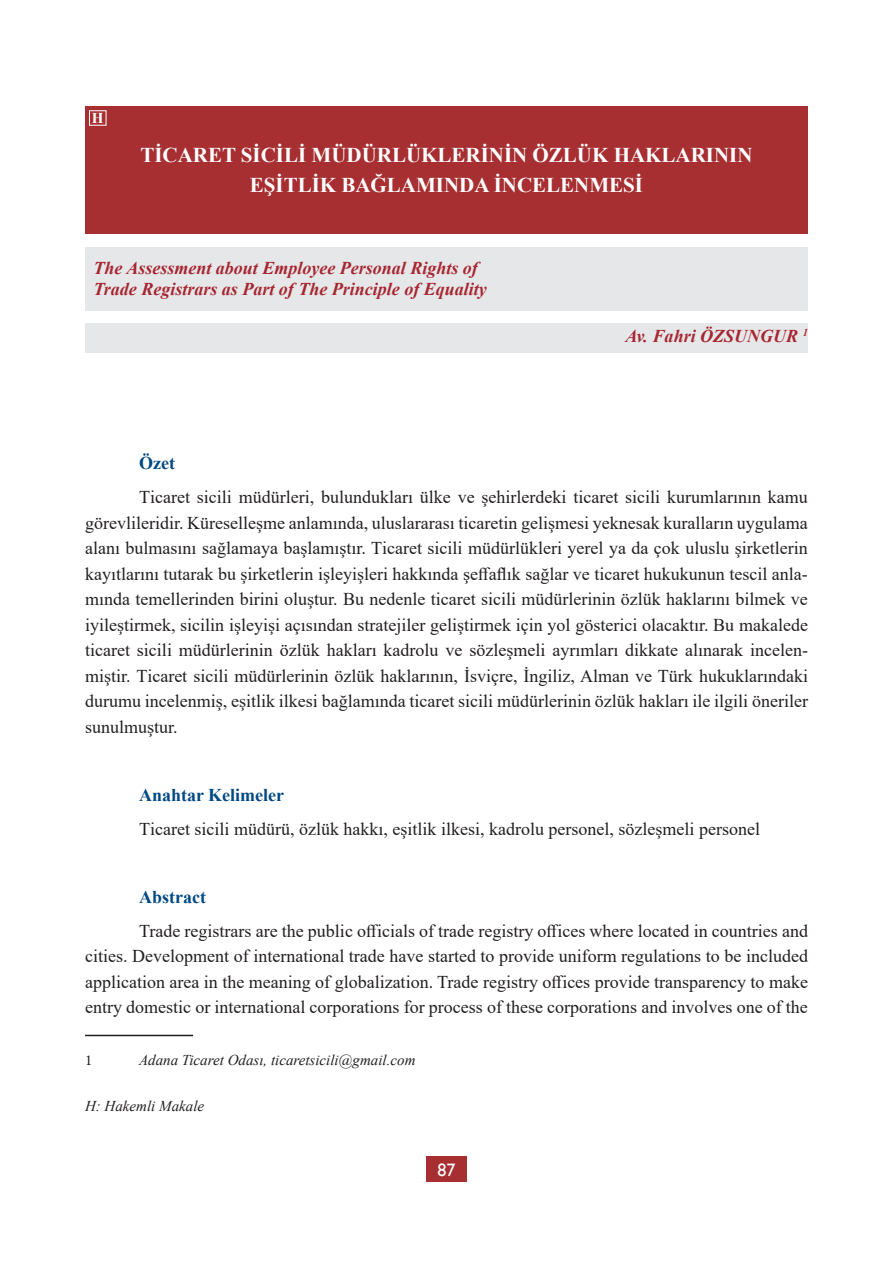
<style>
.page{position:relative;width:893px;height:1263px;background:#fff}
.page>*{position:absolute;margin:0;border:0;box-sizing:border-box;transform-origin:0 0}
.t1{font:700 21px/30px "Times New Roman";color:#fff;text-align:center}
.t2{font:18px/25.5px "Times New Roman";color:#231f20;text-align:justify}
.t3{font:italic 700 18px/21.6px "Times New Roman";color:#a72631}
.t4{font:700 18px "Times New Roman";color:#014984}
.t5{font:18px "Gill Sans";color:#fff}
.t6{font:italic 15px "Times New Roman";color:#231f20}
.t7{font:700 15px "Times New Roman";color:#fff}
.t8{font:15px "Minion Pro";color:#231f20}
</style>
<div class="page">
<div style="left:85px;top:323px;width:723px;height:30px;background:#e6e7e9"></div>
<div style="left:85px;top:106px;width:723px;height:128px;background:#a72f32"></div>
<div style="left:426px;top:1157px;width:41px;height:25px;background:#a72f32"></div>
<div style="left:85px;top:247px;width:723px;height:63px;background:#e6e7e9"></div>
<hr style="left:85px;top:1035px;width:108px;height:1px;background:#231f20">
<p class="t7" style="left:92px;top:107px;width:13px">H</p>
<p class="t1" style="left:140px;top:140px;width:614px">TİCARET SİCİLİ MÜDÜRLÜKLERİNİN ÖZLÜK HAKLARININ<br>EŞİTLİK BAĞLAMINDA İNCELENMESİ</p>
<p class="t3" style="left:94px;top:256px;width:395px">The Assessment about Employee Personal Rights of<br>Trade Registrars as Part of The Principle of Equality</p>
<p class="t3" style="left:626px;top:324px;width:184px">Av. Fahri ÖZSUNGUR <sup>1</sup></p>
<p class="t4" style="left:139px;top:450px;width:37px">Özet</p>
<p class="t2" style="left:85px;top:484px;width:724px;text-indent:54px">Ticaret sicili müdürleri, bulundukları ülke ve şehirlerdeki ticaret sicili kurumlarının kamu görevlileridir. Küreselleşme anlamında, uluslararası ticaretin gelişmesi yeknesak kuralların uygulama alanı bulmasını sağlamaya başlamıştır. Ticaret sicili müdürlükleri yerel ya da çok uluslu şirketlerin kayıtlarını tutarak bu şirketlerin işleyişleri hakkında şeffaflık sağlar ve ticaret hukukunun tescil anla&shy;mında temellerinden birini oluştur. Bu nedenle ticaret sicili müdürlerinin özlük haklarını bilmek ve iyileştirmek, sicilin işleyişi açısından stratejiler geliştirmek için yol gösterici olacaktır. Bu makalede ticaret sicili müdürlerinin özlük hakları kadrolu ve sözleşmeli ayrımları dikkate alınarak incelen&shy;miştir. Ticaret sicili müdürlerinin özlük haklarının, İsviçre, İngiliz, Alman ve Türk hukuklarındaki durumu incelenmiş, eşitlik ilkesi bağlamında ticaret sicili müdürlerinin özlük hakları ile ilgili öneriler sunulmuştur.</p>
<p class="t4" style="left:139px;top:782px;width:147px">Anahtar Kelimeler</p>
<p class="t2" style="left:139px;top:815px;width:622px">Ticaret sicili müdürü, özlük hakkı, eşitlik ilkesi, kadrolu personel, sözleşmeli personel</p>
<p class="t4" style="left:139px;top:884px;width:68px">Abstract</p>
<p class="t2" style="left:85px;top:917px;width:724px;text-indent:54px">Trade registrars are the public officials of trade registry offices where located in countries and cities. Development of international trade have started to provide uniform regulations to be included application area in the meaning of globalization. Trade registry offices provide transparency to make entry domestic or international corporations for process of these corporations and involves one of the</p>
<p class="t8" style="left:85px;top:1050px;width:9px">1</p>
<p class="t6" style="left:139px;top:1050px;width:278px">Adana Ticaret Odası, ticaretsicili@gmail.com</p>
<p class="t6" style="left:85px;top:1095px;width:121px">H: Hakemli Makale</p>
<p class="t5" style="left:437px;top:1159px;width:19px">87</p>
</div>
